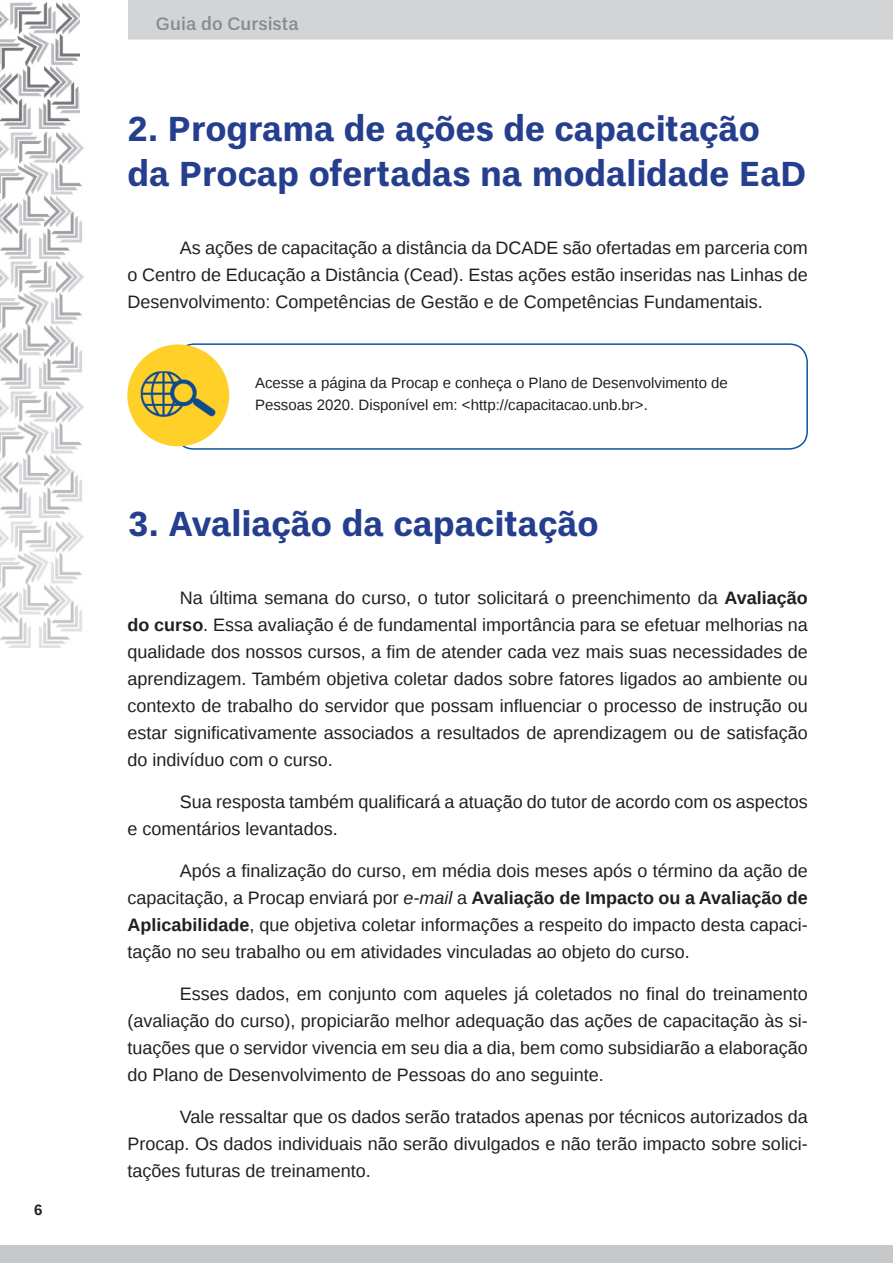
<style>
.page{position:relative;width:893px;height:1263px;background:#fff}
.page>*{position:absolute;margin:0;border:0;box-sizing:border-box;transform-origin:0 0}
.t1{font:700 34.5px/45px "Un B Pro";color:#253f8e}
.t2{font:18px/27px "Un B Office";color:#231f20;text-align:justify}
.t3{font:500 18px "Un B Pro";color:#888a8d}
.t4{font:15px/22.5px "Un B Office";color:#231f20}
.t5{font:700 15px "Un B Office";color:#231f20}
.s1{font-weight:700}
.s2{font-style:italic}
</style>
<div class="page">
<div style="left:128px;top:0;width:765px;height:40px;background:#d3d4d6"></div>
<div style="left:0;top:1245px;width:893px;height:18px;background:#c7c8ca"></div>
<div style="left:157px;top:16px;width:142px;height:14px;background:#d3d4d6"></div>
<img style="left:0;top:2px;width:84px;height:646px">
<img style="left:0;top:130px;width:84px;height:1px">
<img style="left:0;top:260px;width:84px;height:1px">
<img style="left:0;top:389px;width:84px;height:1px">
<img style="left:0;top:519px;width:84px;height:1px">
<div style="left:80px;top:0;width:48px;height:115px;background:#fff"></div>
<svg style="left:175px;top:343px;width:633px;height:107px"></svg>
<div style="left:127px;top:344px;width:102px;height:102px;background:#fed028;border-radius:50%"></div>
<img style="left:141px;top:371px;width:79px;height:57px">
<p class="t5" style="left:34px;top:1201px;width:10px">6</p>
<p class="t3" style="left:156px;top:9px;width:144px">Guia do Cursista</p>
<h1 class="t1" style="left:128px;top:106px;width:680px">2. Programa de ações de capacitação da Procap ofertadas na modalidade EaD</h1>
<p class="t2" style="left:128px;top:234px;width:682px;text-indent:52px">As ações de capacitação a distância da DCADE são ofertadas em parceria com o Centro de Educação a Distância (Cead). Estas ações estão inseridas nas Linhas de Desenvolvimento: Competências de Gestão e de Competências Fundamentais.</p>
<p class="t4" style="left:255px;top:371px;width:474px">Acesse a página da Procap e conheça o Plano de Desenvolvimento de<br>Pessoas 2020. Disponível em: &lt;http://capacitacao.unb.br&gt;.</p>
<h1 class="t1" style="left:128px;top:501px;width:473px">3. Avaliação da capacitação</h1>
<p class="t2" style="left:128px;top:584px;width:682px;text-indent:52px">Na última semana do curso, o tutor solicitará o preenchimento da <span class="s1">Avaliação do curso</span>. Essa avaliação é de fundamental importância para se efetuar melhorias na qualidade dos nossos cursos, a fim de atender cada vez mais suas necessidades de aprendizagem. Também objetiva coletar dados sobre fatores ligados ao ambiente ou contexto de trabalho do servidor que possam influenciar o processo de instrução ou estar significativamente associados a resultados de aprendizagem ou de satisfação do indivíduo com o curso.</p>
<p class="t2" style="left:128px;top:788px;width:682px;text-indent:52px">Sua resposta também qualificará a atuação do tutor de acordo com os aspectos e comentários levantados.</p>
<p class="t2" style="left:128px;top:857px;width:682px;text-indent:52px">Após a finalização do curso, em média dois meses após o término da ação de capacitação, a Procap enviará por <span class="s2">e-mail</span> a <span class="s1">Avaliação de Impacto ou a Avaliação de Aplicabilidade</span>, que objetiva coletar informações a respeito do impacto desta capaci&shy;tação no seu trabalho ou em atividades vinculadas ao objeto do curso.</p>
<p class="t2" style="left:128px;top:980px;width:682px;text-indent:52px">Esses dados, em conjunto com aqueles já coletados no final do treinamento (avaliação do curso), propiciarão melhor adequação das ações de capacitação às si&shy;tuações que o servidor vivencia em seu dia a dia, bem como subsidiarão a elaboração do Plano de Desenvolvimento de Pessoas do ano seguinte.</p>
<p class="t2" style="left:128px;top:1103px;width:682px;text-indent:52px">Vale ressaltar que os dados serão tratados apenas por técnicos autorizados da Procap. Os dados individuais não serão divulgados e não terão impacto sobre solici&shy;tações futuras de treinamento.</p>
</div>
